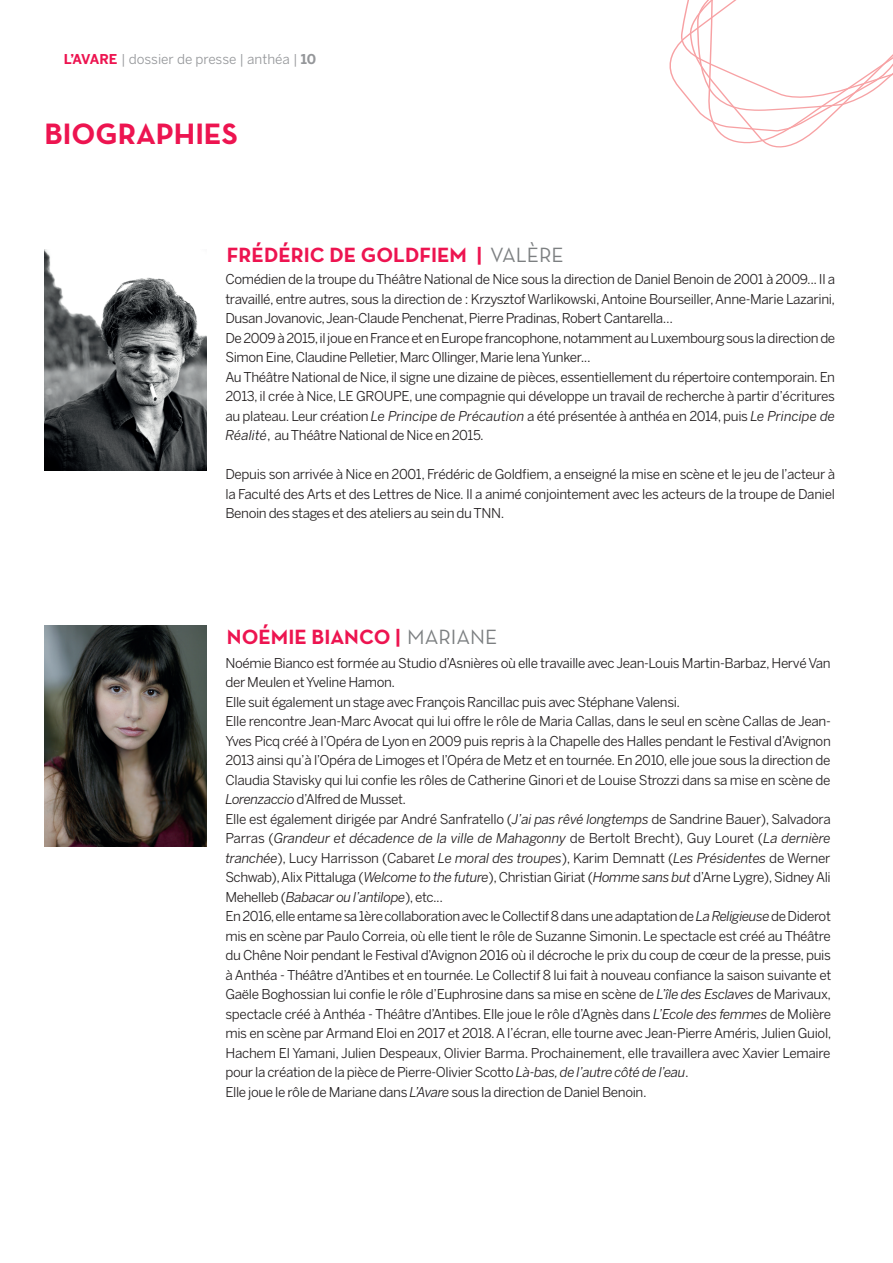
<style>
.page{position:relative;width:893px;height:1263px;background:#fff}
.page>*{position:absolute;margin:0;border:0;box-sizing:border-box;transform-origin:0 0}
.t1{font:700 30px "Neutra Text";color:#ed1450}
.t2{font:700 21px "Neutra Text";color:#ed1450}
.t3{font:13.5px/19.5px "Benton Sans";letter-spacing:-.03em;color:#231f20}
.t4{font:13.5px "Benton Sans";color:#95979a}
.s1{font-weight:700;color:#ed1450}
.s2{font-weight:700}
.s3{font-weight:400;color:#7c7f81}
.s4{font-style:italic}
</style>
<div class="page">
<svg style="left:669px;top:0;width:224px;height:148px"></svg>
<img style="left:45px;top:625px;width:161px;height:221px">
<img style="left:45px;top:249px;width:161px;height:222px">
<p class="t4" style="left:64px;top:51px;width:254px"><span class="s1">L’AVARE</span> | dossier de presse | anthéa | <span class="s2">10</span></p>
<h1 class="t1" style="left:45px;top:116px;width:195px">BIOGRAPHIES</h1>
<h2 class="t2" style="left:227px;top:242px;width:338px">FRÉDÉRIC DE GOLDFIEM | <span class="s3">VALÈRE</span></h2>
<p class="t3" style="left:225px;top:270px;width:611px">Comédien de la troupe du Théâtre National de Nice sous la direction de Daniel Benoin de 2001 à 2009... Il a travaillé, entre autres, sous la direction de : Krzysztof Warlikowski, Antoine Bourseiller, Anne-Marie Lazarini, Dusan Jovanovic, Jean-Claude Penchenat, Pierre Pradinas, Robert Cantarella...<br>De 2009 à 2015, il joue en France et en Europe francophone, notamment au Luxembourg sous la direction de Simon Eine, Claudine Pelletier, Marc Ollinger, Marie lena Yunker...<br>Au Théâtre National de Nice, il signe une dizaine de pièces, essentiellement du répertoire contemporain. En 2013, il crée à Nice, LE GROUPE, une compagnie qui développe un travail de recherche à partir d’écritures au plateau. Leur création <span class="s4">Le Principe de Précaution</span> a été présentée à anthéa en 2014, puis <span class="s4">Le Principe de Réalité</span>, au Théâtre National de Nice en 2015.</p>
<p class="t3" style="left:225px;top:465px;width:611px;text-align:justify">Depuis son arrivée à Nice en 2001, Frédéric de Goldfiem, a enseigné la mise en scène et le jeu de l’acteur à la Faculté des Arts et des Lettres de Nice. Il a animé conjointement avec les acteurs de la troupe de Daniel Benoin des stages et des ateliers au sein du TNN.</p>
<h2 class="t2" style="left:227px;top:624px;width:272px">NOÉMIE BIANCO | <span class="s3">MARIANE</span></h2>
<p class="t3" style="left:225px;top:653px;width:608px">Noémie Bianco est formée au Studio d’Asnières où elle travaille avec Jean-Louis Martin-Barbaz, Hervé Van der Meulen et Yveline Hamon.<br>Elle suit également un stage avec François Rancillac puis avec Stéphane Valensi.<br>Elle rencontre Jean-Marc Avocat qui lui offre le rôle de Maria Callas, dans le seul en scène Callas de Jean-Yves Picq créé à l’Opéra de Lyon en 2009 puis repris à la Chapelle des Halles pendant le Festival d’Avignon 2013 ainsi qu’à l’Opéra de Limoges et l’Opéra de Metz et en tournée. En 2010, elle joue sous la direction de Claudia Stavisky qui lui confie les rôles de Catherine Ginori et de Louise Strozzi dans sa mise en scène de <span class="s4">Lorenzaccio</span> d’Alfred de Musset.<br>Elle est également dirigée par André Sanfratello (<span class="s4">J’ai pas rêvé longtemps</span> de Sandrine Bauer), Salvadora Parras (<span class="s4">Grandeur et décadence de la ville de Mahagonny</span> de Bertolt Brecht), Guy Louret (<span class="s4">La dernière tranchée</span>), Lucy Harrisson (Cabaret <span class="s4">Le moral des troupes</span>), Karim Demnatt (<span class="s4">Les Présidentes</span> de Werner Schwab), Alix Pittaluga (<span class="s4">Welcome to the future</span>), Christian Giriat (<span class="s4">Homme sans but</span> d’Arne Lygre), Sidney Ali Mehelleb (<span class="s4">Babacar ou l’antilope</span>), etc...<br>En 2016, elle entame sa 1ère collaboration avec le Collectif 8 dans une adaptation de <span class="s4">La Religieuse</span> de Diderot mis en scène par Paulo Correia, où elle tient le rôle de Suzanne Simonin. Le spectacle est créé au Théâtre du Chêne Noir pendant le Festival d’Avignon 2016 où il décroche le prix du coup de cœur de la presse, puis à Anthéa - Théâtre d’Antibes et en tournée. Le Collectif 8 lui fait à nouveau confiance la saison suivante et Gaële Boghossian lui confie le rôle d’Euphrosine dans sa mise en scène de <span class="s4">L’île des Esclaves</span> de Marivaux, spectacle créé à Anthéa - Théâtre d’Antibes. Elle joue le rôle d’Agnès dans <span class="s4">L’Ecole des femmes</span> de Molière mis en scène par Armand Eloi en 2017 et 2018. A l’écran, elle tourne avec Jean-Pierre Améris, Julien Guiol, Hachem El Yamani, Julien Despeaux, Olivier Barma. Prochainement, elle travaillera avec Xavier Lemaire pour la création de la pièce de Pierre-Olivier Scotto <span class="s4">Là-bas, de l’autre côté de l’eau</span>.<br>Elle joue le rôle de Mariane dans <span class="s4">L’Avare</span> sous la direction de Daniel Benoin.</p>
</div>
